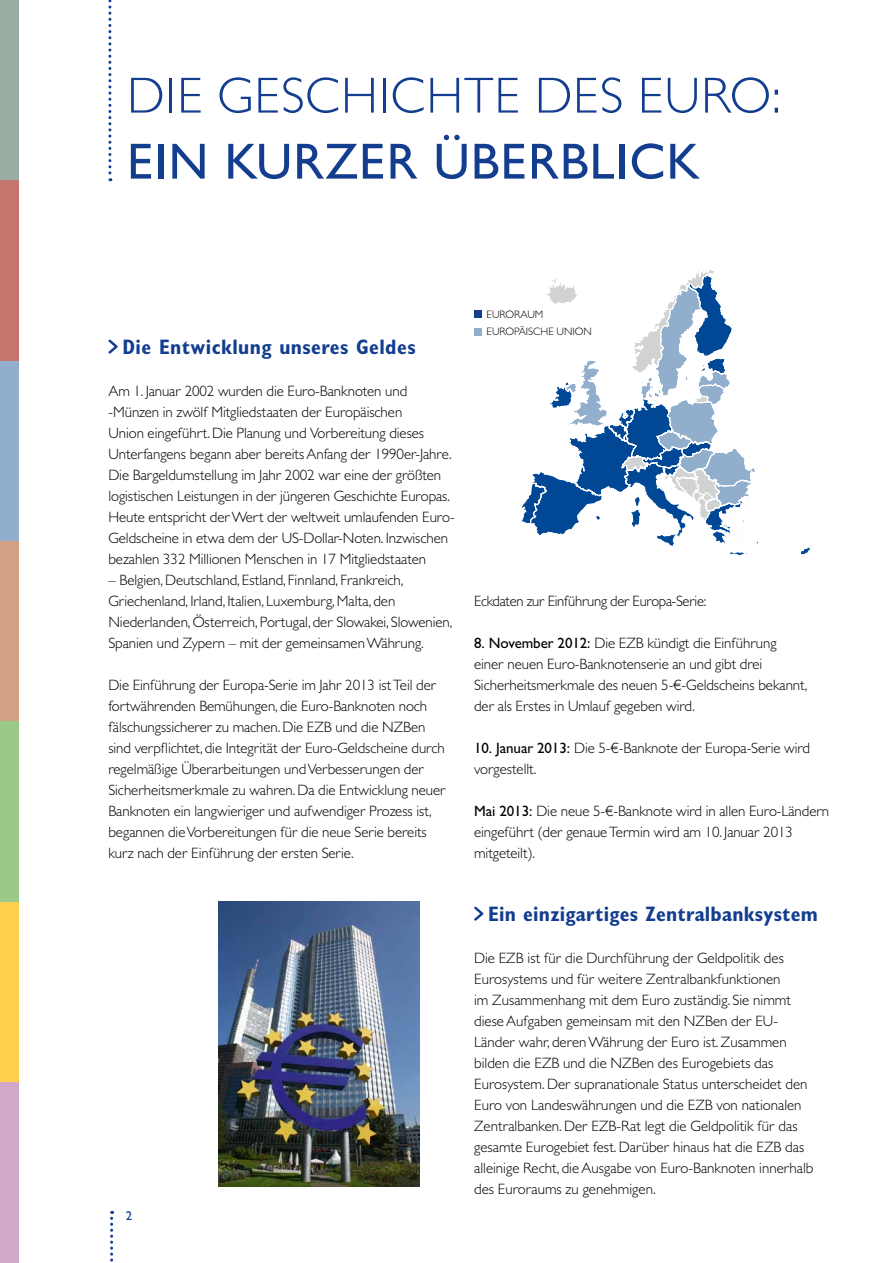
<style>
.page{position:relative;width:893px;height:1263px;background:#fff}
.page>*{position:absolute;margin:0;border:0;box-sizing:border-box;transform-origin:0 0}
.t1{font:300 51px "Gill Sans MT Pro";letter-spacing:.02em;color:#133d8e}
.t2{font:500 51px "Gill Sans MT Pro";letter-spacing:.02em;color:#133d8e}
.t3{font:700 condensed 21px "Gill Sans MT Pro";letter-spacing:.01em;color:#133d8e}
.t4{font:300 15px/21px "Gill Sans MT Pro";letter-spacing:-.005em;color:#000}
.t5{font:500 12.9px "Gill Sans MT Pro";color:#133d8e}
.t6{font:300 10.8px/17.4px "Gill Sans MT Pro";color:#000}
.s1{font-weight:500}
</style>
<div class="page">
<div style="left:0;top:0;width:18px;height:180px;background:#9cada3"></div>
<div style="left:0;top:180px;width:18px;height:181px;background:#c6746e"></div>
<div style="left:0;top:361px;width:18px;height:180px;background:#91afcc"></div>
<div style="left:0;top:541px;width:18px;height:181px;background:#d2a183"></div>
<div style="left:0;top:722px;width:18px;height:180px;background:#9bca88"></div>
<div style="left:0;top:902px;width:18px;height:180px;background:#fdd14d"></div>
<div style="left:0;top:1082px;width:18px;height:181px;background:#d2a9c7"></div>
<svg style="left:110px;top:1211px;width:3px;height:51px"></svg>
<svg style="left:108px;top:0;width:3px;height:181px"></svg>
<svg style="left:108px;top:340px;width:10px;height:14px"></svg>
<svg style="left:474px;top:907px;width:9px;height:14px"></svg>
<img style="left:218px;top:902px;width:201px;height:284px">
<svg style="left:521px;top:270px;width:289px;height:286px"></svg>
<div style="left:474px;top:310px;width:7px;height:8px;background:#133d8e"></div>
<div style="left:474px;top:328px;width:7px;height:7px;background:#91afcc"></div>
<h1 class="t1" style="left:127px;top:65px;width:437px">Die Gesch ichte des</h1>
<h1 class="t1" style="left:638px;top:65px;width:144px">Euro:</h1>
<h1 class="t2" style="left:127px;top:131px;width:574px">ein kurzer Überblick</h1>
<h2 class="t3" style="left:122px;top:334px;width:295px">Die Entwicklung unseres Geldes</h2>
<p class="t4" style="left:108px;top:380px;width:348px">Am 1. Januar 2002 wurden die Euro-Banknoten und -Münzen in zwölf Mitgliedstaaten der Europäischen<br>Union eingeführt. Die Planung und Vorbereitung dieses Unterfangens begann aber bereits Anfang der 1990er-Jahre.<br>Die Bargeldumstellung im Jahr 2002 war eine der größten logistischen Leistungen in der jüngeren Geschichte Europas.<br>Heute entspricht der Wert der weltweit umlaufenden Euro-Geldscheine in etwa dem der US-Dollar-Noten. I nzwischen bezahlen 332 Millionen Menschen in 17 Mitgliedstaaten</p>
<p class="t4" style="left:108px;top:569px;width:345px">– Belgien, Deutschland, Estland, Finnland, Frankreich, Griechenland, I rland, Italien, Luxemburg, Malta, den<br>N iederlanden, Österreich, Portugal, der Slowakei, Slowenien, Spanien und Zypern – mit der gemeinsamen Währung.</p>
<p class="t4" style="left:108px;top:674px;width:339px">Die Einführung der Europa-Serie im Jahr 2013 ist Teil der fortwährenden Bemühungen, die Euro-Banknoten noch fälschungssicherer zu machen. Die EZB und die NZBen sind verpflichtet, die I ntegrität der Euro-Geldscheine durch regelmäßige Überarbeitungen und Verbesserungen der Sicherheitsmerkmale zu wahren. Da die Entwicklung neuer Banknoten ein langwieriger und aufwendiger Prozess ist, begannen die Vorbereitungen für die neue Serie bereits kurz nach der Einführung der ersten Serie.</p>
<p class="t5" style="left:126px;top:1207px;width:8px">2</p>
<p class="t6" style="left:487px;top:305px;width:107px">Euroraum<br>Europäische Union</p>
<p class="t4" style="left:474px;top:590px;width:234px">Eckdaten zur Einführung der Europa-Serie:</p>
<p class="t4" style="left:474px;top:632px;width:335px"><span class="s1">8. November 2012:</span> Die EZB kündigt die Einführung einer neuen Euro-Banknotenserie an und gibt drei Sicherheitsmerkmale des neuen 5-€-Geldscheins bekannt, der als Erstes in Umlauf gegeben wird.</p>
<p class="t4" style="left:474px;top:737px;width:338px"><span class="s1">10. Januar 2013:</span> Die 5-€-Banknote der Europa-Serie wird vorgestellt.</p>
<p class="t4" style="left:474px;top:800px;width:357px"><span class="s1">Mai 2013:</span> Die neue 5-€-Banknote wird in allen Euro-Ländern eingeführt (der genaue Termin wird am 10. Januar 2013 mitgeteilt).</p>
<h2 class="t3" style="left:488px;top:901px;width:331px">Ein einzigartiges Zentralbanksystem</h2>
<p class="t4" style="left:474px;top:947px;width:341px">Die EZB ist für die Durchführung der Geldpolitik des Eurosystems und für weitere Zentralbankfunktionen<br>im Zusammenhang mit dem Euro zuständig. Sie nimmt diese Aufgaben gemeinsam mit den NZBen der EU-Länder wahr, deren Währung der Euro ist. Zusammen bilden die EZB und die NZBen des Eurogebiets das Eurosystem. Der supranationale Status unterscheidet den Euro von Landeswährungen und die EZB von nationalen Zentralbanken. Der EZB-Rat legt die Geldpolitik für das gesamte Eurogebiet fest. Darüber hinaus hat die EZB das alleinige Recht, die Ausgabe von Euro-Banknoten innerhalb des Euroraums zu genehmigen.</p>
</div>
